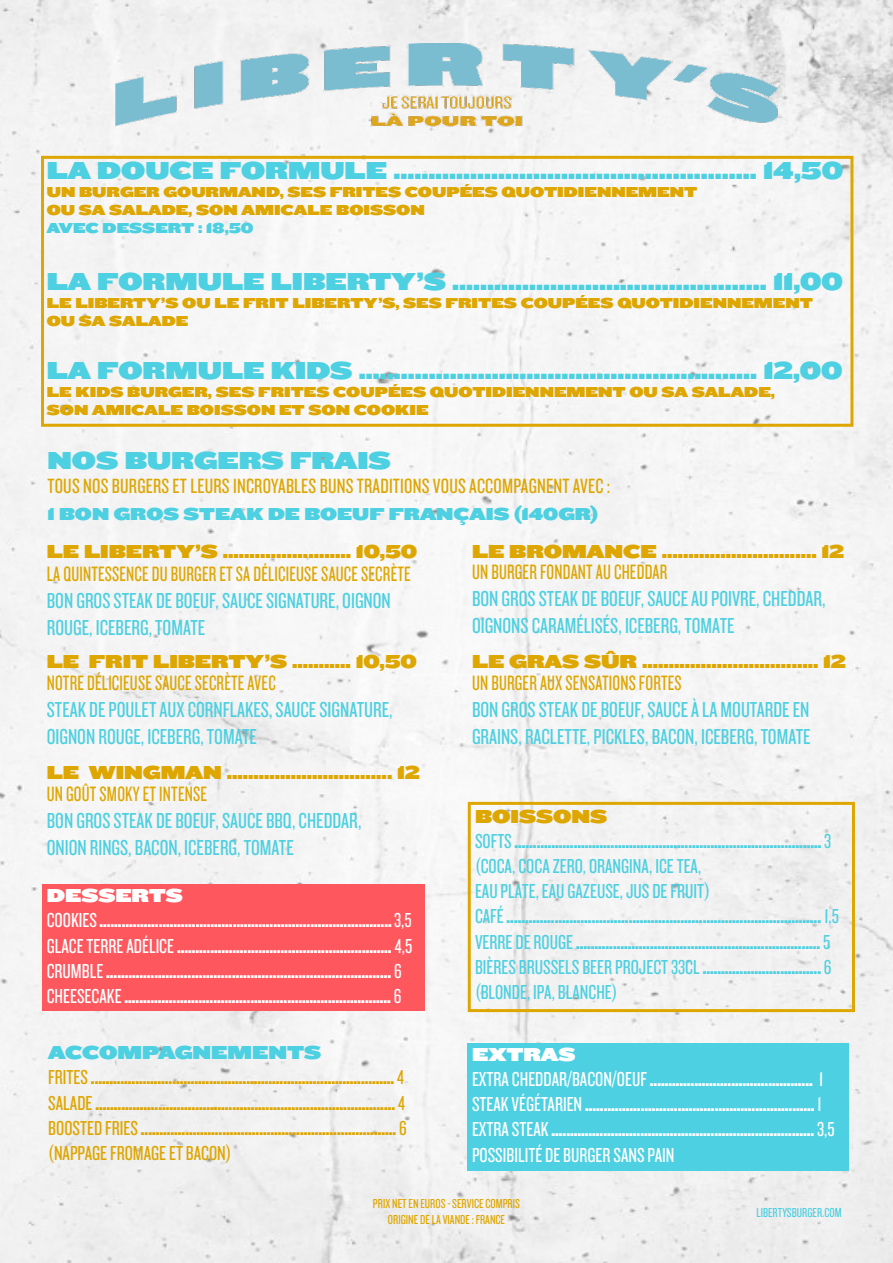
<style>
.page{position:relative;width:893px;height:1263px;background:#f3f3f3}
.page>*{position:absolute;margin:0;border:0;box-sizing:border-box;transform-origin:0 0}
.t1{font:25.5px "Knockout HTF94 Ultmt Sumo";color:#4dd0e1}
.t2{font:22.5px/27px "Knockout HTF28 Junior Featherwt";color:#4dd0e1}
.t3{font:21.6px "Knockout HTF28 Junior Featherwt";letter-spacing:.01em;color:#dea600;scale:.92 1}
.t4{font:21.45px "Knockout HTF28 Junior Featherwt";letter-spacing:.01em;color:#dea600}
.t5{font:21px "Knockout HTF28 Junior Featherwt";color:#4dd0e1}
.t6{font:21px "Knockout HTF28 Junior Featherwt";color:#fff}
.t7{font:21px "Knockout HTF28 Junior Featherwt";color:#dea600}
.t8{font:19.5px "Knockout HTF94 Ultmt Sumo";color:#dea600}
.t9{font:19.5px "Knockout HTF94 Ultmt Sumo";color:#4dd0e1}
.t10{font:19.5px "Knockout HTF94 Ultmt Sumo";color:#fff}
.t11{font:18px "Knockout HTF94 Ultmt Sumo";color:#4dd0e1}
.t12{font:15px/18px "Knockout HTF94 Ultmt Sumo";color:#dea600}
.t13{font:15px "Knockout HTF94 Ultmt Sumo";color:#4dd0e1}
.t14{font:13.5px "Knockout HTF94 Ultmt Sumo";color:#fff}
.t15{font:13.5px "Knockout HTF94 Ultmt Sumo";color:#4dd0e1}
.t16{font:13.5px "Knockout HTF94 Ultmt Sumo";color:#dea600}
.t17{font:13.5px "Knockout HTF28 Junior Featherwt";color:#dea600}
.t18{font:13.5px "Knockout HTF28 Junior Featherwt";color:#4dd0e1}
.s1{font-family:"Knockout HTF28 Junior Featherwt";font-size:21px}
</style>
<div class="page">
<img style="left:116px;top:43px;width:661px;height:92px">
<div style="left:40px;top:154px;width:815px;height:274px;background:#f5f5f5"></div>
<div style="left:43px;top:884px;width:382px;height:127px;background:#fe575e"></div>
<svg style="left:466px;top:800px;width:390px;height:213px"></svg>
<div style="left:468px;top:1043px;width:381px;height:127px;background:#4dd0e1"></div>
<p class="t1" style="left:47px;top:156px;width:798px">LA DOUCE FORMULE .................................................... 14,50</p>
<p class="t12" style="left:47px;top:184px;width:652px">UN BURGER GOURMAND, SES FRITES COUPÉES QUOTIDIENNEMENT</p>
<p class="t12" style="left:47px;top:202px;width:379px">OU SA SALADE, SON AMICALE BOISSON</p>
<p class="t13" style="left:47px;top:220px;width:208px">AVEC DESSERT : 18,50</p>
<p class="t1" style="left:47px;top:267px;width:798px">LA FORMULE LIBERTY’S ............................................. 11,00</p>
<p class="t12" style="left:47px;top:294px;width:768px">LE LIBERTY’S OU LE FRIT LIBERTY’S, SES FRITES COUPÉES QUOTIDIENNEMENT<br>OU SA SALADE</p>
<p class="t1" style="left:47px;top:356px;width:797px">LA FORMULE KIDS ......................................................... 12,00</p>
<p class="t12" style="left:47px;top:383px;width:730px">LE KIDS BURGER, SES FRITES COUPÉES QUOTIDIENNEMENT OU SA SALADE,</p>
<p class="t12" style="left:47px;top:401px;width:383px">SON AMICALE BOISSON ET SON COOKIE</p>
<p class="t1" style="left:48px;top:446px;width:345px">NOS BURGERS FRAIS</p>
<p class="t4" style="left:48px;top:475px;width:564px">TOUS NOS BURGERS ET LEURS INCROYABLES BUNS TRADITIONS VOUS ACCOMPAGNENT AVEC :</p>
<p class="t11" style="left:48px;top:503px;width:553px">1 BON GROS STEAK DE BOEUF FRANÇAIS (140GR)</p>
<p class="t8" style="left:47px;top:540px;width:372px">LE LIBERTY’S ........................ 10,50</p>
<p class="t3" style="left:47px;top:563px;width:397px">LA QUINTESSENCE DU BURGER ET SA DÉLICIEUSE SAUCE SECRÈTE</p>
<p class="t2" style="left:47px;top:588px;width:346px">BON GROS STEAK DE BOEUF, SAUCE SIGNATURE, OIGNON<br>ROUGE, ICEBERG, TOMATE</p>
<p class="t8" style="left:47px;top:651px;width:372px">LE FRIT LIBERTY’S ........... 10,50</p>
<p class="t3" style="left:47px;top:672px;width:250px">NOTRE DÉLICIEUSE SAUCE SECRÈTE AVEC</p>
<p class="t2" style="left:47px;top:696px;width:347px">STEAK DE POULET AUX CORNFLAKES, SAUCE SIGNATURE,<br>OIGNON ROUGE, ICEBERG, TOMATE</p>
<p class="t8" style="left:47px;top:761px;width:374px">LE WINGMAN ............................... 12</p>
<p class="t3" style="left:47px;top:783px;width:176px">UN GOÛT SMOKY ET INTENSE</p>
<p class="t2" style="left:47px;top:807px;width:316px">BON GROS STEAK DE BOEUF, SAUCE BBQ, CHEDDAR,</p>
<p class="t2" style="left:47px;top:834px;width:249px">ONION RINGS, BACON, ICEBERG, TOMATE</p>
<p class="t8" style="left:472px;top:540px;width:374px">LE BROMANCE ............................. 12</p>
<p class="t3" style="left:472px;top:561px;width:214px">UN BURGER FONDANT AU CHEDDAR</p>
<p class="t2" style="left:472px;top:586px;width:355px">BON GROS STEAK DE BOEUF, SAUCE AU POIVRE, CHEDDAR,<br>OIGNONS CARAMÉLISÉS, ICEBERG, TOMATE</p>
<p class="t8" style="left:472px;top:651px;width:375px">LE GRAS SÛR ................................. 12</p>
<p class="t3" style="left:472px;top:672px;width:229px">UN BURGER AUX SENSATIONS FORTES</p>
<p class="t2" style="left:472px;top:696px;width:340px">BON GROS STEAK DE BOEUF, SAUCE À LA MOUTARDE EN<br>GRAINS, RACLETTE, PICKLES, BACON, ICEBERG, TOMATE</p>
<p class="t8" style="left:475px;top:805px;width:134px">BOISSONS</p>
<p class="t15" style="left:475px;top:835px;width:358px"><span class="s1">SOFTS</span> ................................................................................... <span class="s1">3</span></p>
<p class="t5" style="left:475px;top:855px;width:228px">(COCA, COCA ZERO, ORANGINA, ICE TEA,</p>
<p class="t5" style="left:475px;top:881px;width:237px">EAU PLATE, EAU GAZEUSE, JUS DE FRUIT)</p>
<p class="t15" style="left:475px;top:911px;width:365px"><span class="s1">CAFÉ</span> ..................................................................................... <span class="s1">1,5</span></p>
<p class="t15" style="left:475px;top:936px;width:357px"><span class="s1">VERRE DE ROUGE</span> .................................................................. <span class="s1">5</span></p>
<p class="t15" style="left:475px;top:961px;width:358px"><span class="s1">BIÈRES BRUSSELS BEER PROJECT 33CL</span> ................................ <span class="s1">6</span></p>
<p class="t5" style="left:475px;top:981px;width:144px">(BLONDE, IPA, BLANCHE)</p>
<p class="t10" style="left:47px;top:884px;width:138px">DESSERTS</p>
<p class="t14" style="left:47px;top:915px;width:366px"><span class="s1">COOKIES</span> ............................................................................... <span class="s1">3,5</span></p>
<p class="t14" style="left:47px;top:940px;width:367px"><span class="s1">GLACE TERRE ADÉLICE</span> .......................................................... <span class="s1">4,5</span></p>
<p class="t14" style="left:47px;top:966px;width:356px"><span class="s1">CRUMBLE</span> ............................................................................. <span class="s1">6</span></p>
<p class="t14" style="left:47px;top:991px;width:356px"><span class="s1">CHEESECAKE</span> ........................................................................ <span class="s1">6</span></p>
<p class="t9" style="left:48px;top:1041px;width:274px">ACCOMPAGNEMENTS</p>
<p class="t16" style="left:48px;top:1072px;width:357px"><span class="s1">FRITES</span> .................................................................................. <span class="s1">4</span></p>
<p class="t16" style="left:48px;top:1097px;width:358px"><span class="s1">SALADE</span> ................................................................................. <span class="s1">4</span></p>
<p class="t16" style="left:48px;top:1123px;width:360px"><span class="s1">BOOSTED FRIES</span> ..................................................................... <span class="s1">6</span></p>
<p class="t7" style="left:48px;top:1143px;width:185px">(NAPPAGE FROMAGE ET BACON)</p>
<p class="t17" style="left:373px;top:1197px;width:149px">PRIX NET EN EUROS - SERVICE COMPRIS</p>
<p class="t17" style="left:388px;top:1213px;width:119px">ORIGINE DE LA VIANDE : FRANCE</p>
<p class="t10" style="left:472px;top:1043px;width:105px">EXTRAS</p>
<p class="t14" style="left:472px;top:1074px;width:353px"><span class="s1">EXTRA CHEDDAR/BACON/OEUF</span> ............................................ <span class="s1">1</span></p>
<p class="t14" style="left:472px;top:1099px;width:351px"><span class="s1">STEAK VÉGÉTARIEN</span> .............................................................. <span class="s1">1</span></p>
<p class="t14" style="left:472px;top:1124px;width:364px"><span class="s1">EXTRA STEAK</span> ....................................................................... <span class="s1">3,5</span></p>
<p class="t6" style="left:472px;top:1144px;width:204px">POSSIBILITÉ DE BURGER SANS PAIN</p>
<p class="t18" style="left:756px;top:1205px;width:87px">LIBERTYSBURGER.COM</p>
</div>
